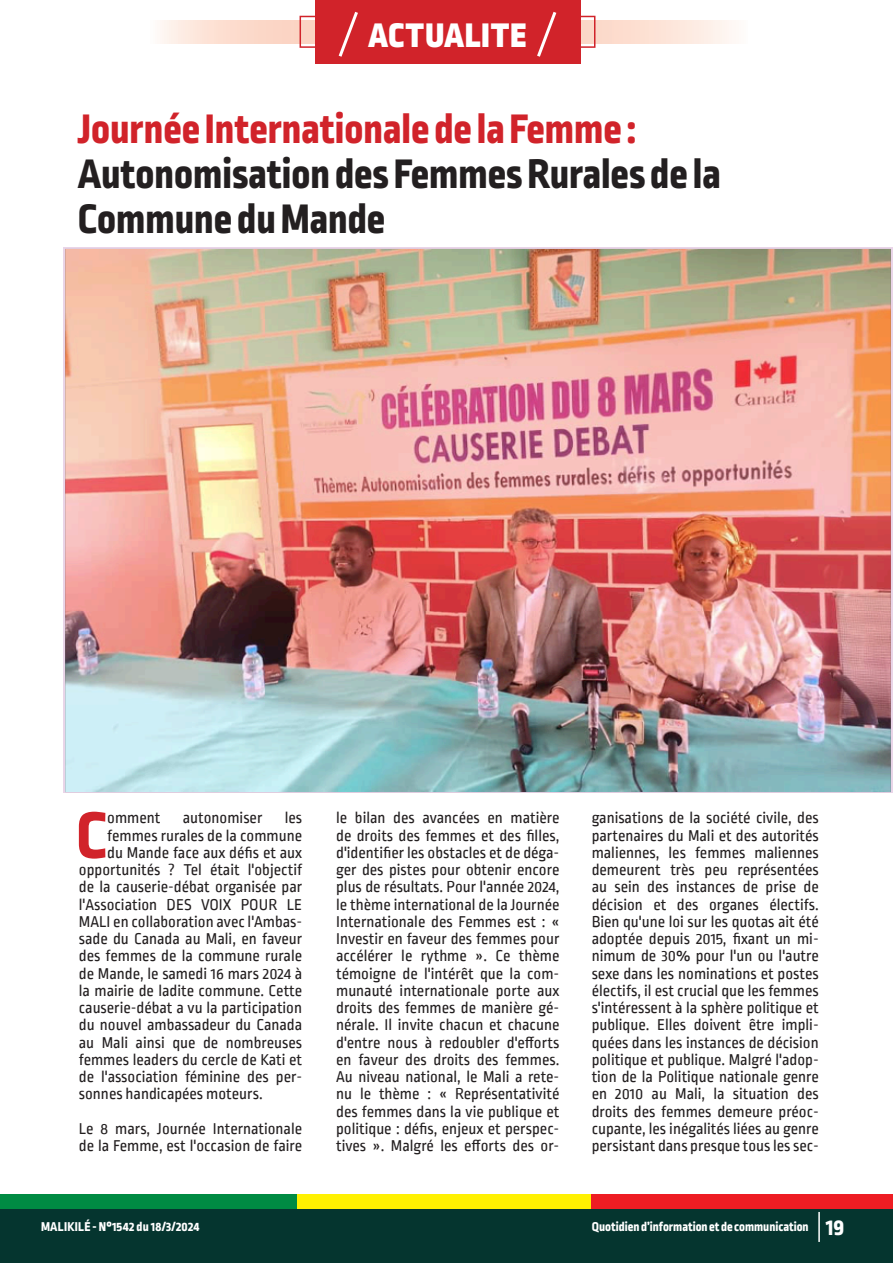
<style>
.page{position:relative;width:893px;height:1263px;background:#fff}
.page>*{position:absolute;margin:0;border:0;box-sizing:border-box;transform-origin:0 0}
.t1{font:800 69.15px "Ropa Sans Pro";color:#d1232a}
.t2{font:800 43.5px "Ropa Sans Pro";color:#231f20}
.t3{font:800 43.5px "Ropa Sans Pro";color:#d1232a}
.t4{font:900 36px "Ropa Sans Pro";letter-spacing:.03em;color:#fff}
.t5{font:16.5px/17.2px "Ropa Sans PTT";color:#231f20;text-align:justify}
.t6{font:800 13.5px "Ropa Sans Pro";color:#fff}
.t7{font:800 13.5px "Ropa Sans Pro";letter-spacing:.02em;color:#fff}
.s1{font-size:24px}
</style>
<div class="page">
<div style="left:0;top:1195px;width:297px;height:17px;background:#008b43"></div>
<div style="left:297px;top:1195px;width:297px;height:17px;background:#fff101"></div>
<div style="left:592px;top:1195px;width:301px;height:17px;background:#ee1d23"></div>
<div style="left:0;top:1209px;width:893px;height:54px;background:#05352f"></div>
<hr style="left:818px;top:1212px;width:2px;height:30px;background:#fff">
<img style="left:65px;top:249px;width:827px;height:543px">
<svg style="left:160px;top:21px;width:572px;height:23px;background:#fce0d4"></svg>
<div style="left:300px;top:16px;width:295px;height:32px;border:2px solid #d1232a"></div>
<div style="left:315px;top:0;width:265px;height:64px;background:#d1232a"></div>
<svg style="left:338px;top:11px;width:20px;height:46px"></svg>
<svg style="left:537px;top:11px;width:20px;height:46px"></svg>
<p class="t4" style="left:369px;top:13px;width:159px">ACTUALITE</p>
<p class="t3" style="left:78px;top:104px;width:560px">Journée Internationale de la Femme :</p>
<p class="t2" style="left:78px;top:149px;width:644px">Autonomisation des Femmes Rurales de la</p>
<p class="t2" style="left:78px;top:194px;width:309px">Commune du Mande</p>
<p class="t1" style="left:76px;top:795px;width:33px">C</p>
<p class="t5" style="left:107px;top:810px;width:55px">omment</p>
<p class="t5" style="left:183px;top:810px;width:81px">autonomiser</p>
<p class="t5" style="left:285px;top:810px;width:19px">les</p>
<p class="t5" style="left:107px;top:827px;width:196px">femmes rurales de la commune</p>
<p class="t5" style="left:107px;top:845px;width:196px">du Mande face aux défis et aux</p>
<p class="t5" style="left:79px;top:862px;width:225px">opportunités ? Tel était l'objectif</p>
<p class="t5" style="left:79px;top:879px;width:225px">de la causerie-débat organisée par</p>
<p class="t5" style="left:79px;top:896px;width:225px">l'Association DES VOIX POUR LE</p>
<p class="t5" style="left:79px;top:914px;width:225px">MALI en collaboration avec l'Ambas-</p>
<p class="t5" style="left:79px;top:931px;width:225px">sade du Canada au Mali, en faveur</p>
<p class="t5" style="left:79px;top:948px;width:225px">des femmes de la commune rurale</p>
<p class="t5" style="left:79px;top:965px;width:225px">de Mande, le samedi 16 mars 2024 à</p>
<p class="t5" style="left:79px;top:983px;width:225px">la mairie de ladite commune. Cette</p>
<p class="t5" style="left:79px;top:1000px;width:225px">causerie-débat a vu la participation</p>
<p class="t5" style="left:79px;top:1017px;width:225px">du nouvel ambassadeur du Canada</p>
<p class="t5" style="left:79px;top:1034px;width:225px">au Mali ainsi que de nombreuses</p>
<p class="t5" style="left:79px;top:1052px;width:225px">femmes leaders du cercle de Kati et</p>
<p class="t5" style="left:79px;top:1069px;width:225px">de l'association féminine des per-</p>
<p class="t5" style="left:79px;top:1086px;width:185px">sonnes handicapées moteurs.</p>
<p class="t5" style="left:79px;top:1120px;width:225px">Le 8 mars, Journée Internationale de la Femme, est l'occasion de faire</p>
<p class="t5" style="left:336px;top:810px;width:225px">le bilan des avancées en matière de droits des femmes et des filles, d'identifier les obstacles et de déga&shy;ger des pistes pour obtenir encore plus de résultats. Pour l'année 2024, le thème international de la Journée Internationale des Femmes est : « Investir en faveur des femmes pour accélérer le rythme ». Ce thème témoigne de l'intérêt que la com&shy;munauté internationale porte aux droits des femmes de manière gé&shy;nérale. Il invite chacun et chacune d'entre nous à redoubler d'efforts en faveur des droits des femmes.<br>Au niveau national, le Mali a rete&shy;nu le thème : « Représentativité des femmes dans la vie publique et politique : défis, enjeux et perspec&shy;tives ». Malgré les efforts des or-</p>
<p class="t5" style="left:592px;top:810px;width:229px">ganisations de la société civile, des partenaires du Mali et des autorités maliennes, les femmes maliennes demeurent très peu représentées au sein des instances de prise de décision et des organes électifs.<br>Bien qu'une loi sur les quotas ait été adoptée depuis 2015, fixant un mi&shy;nimum de 30% pour l'un ou l'autre sexe dans les nominations et postes électifs, il est crucial que les femmes s'intéressent à la sphère politique et publique. Elles doivent être impli&shy;quées dans les instances de décision politique et publique. Malgré l'adop&shy;tion de la Politique nationale genre en 2010 au Mali, la situation des droits des femmes demeure préoc&shy;cupante, les inégalités liées au genre persistant dans presque tous les sec-</p>
<p class="t7" style="left:41px;top:1219px;width:160px">MALIKILÉ - N°1542 du 18/3/2024</p>
<p class="t6" style="left:592px;top:1219px;width:254px">Quotidien d’information et de communication <span class="s1">19</span></p>
</div>
